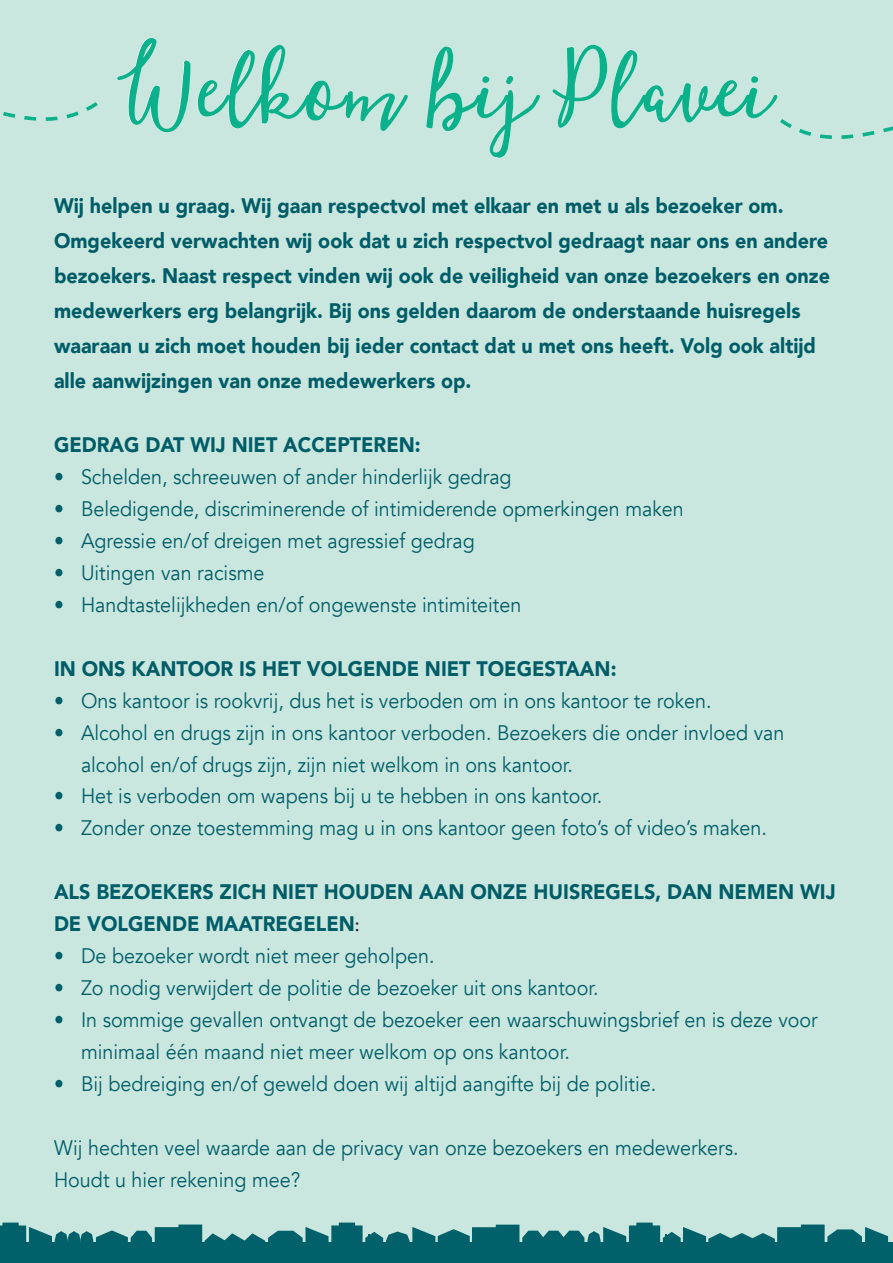
<style>
.page{position:relative;width:893px;height:1263px;background:#cae7df}
.page>*{position:absolute;margin:0;border:0;box-sizing:border-box;transform-origin:0 0}
.t1{font:121.05px "Fontbox Loveluck Thick";letter-spacing:.02em;color:#0ab18b}
.t2{font:21px/32px "Avenir";color:#005d68;scale:.94 1}
.t3{font:900 21px/35px "Avenir";color:#005d68;scale:.94 1}
.s1{font-family:"Minion Pro";font-weight:400;color:#231f20}
</style>
<div class="page">
<div style="left:0;top:1242px;width:893px;height:21px;background:#00616a"></div>
<svg style="left:117px;top:38px;width:660px;height:120px"></svg>
<svg style="left:780px;top:119px;width:113px;height:20px"></svg>
<svg style="left:3px;top:102px;width:95px;height:19px"></svg>
<div style="left:353px;top:1225px;width:10px;height:24px;background:#00616a"></div>
<div style="left:331px;top:1225px;width:10px;height:24px;background:#00616a"></div>
<div style="left:339px;top:1222px;width:16px;height:27px;background:#00616a"></div>
<div style="left:651px;top:1225px;width:9px;height:24px;background:#00616a"></div>
<div style="left:629px;top:1225px;width:9px;height:24px;background:#00616a"></div>
<div style="left:636px;top:1222px;width:17px;height:27px;background:#00616a"></div>
<svg style="left:663px;top:1224px;width:225px;height:18px"></svg>
<svg style="left:0;top:1222px;width:329px;height:20px"></svg>
<svg style="left:365px;top:1224px;width:261px;height:18px"></svg>
<h1 class="t1" style="left:127px;top:5px;width:645px">Welkom bij Plavei</h1>
<p class="t3" style="left:54px;top:188px;width:827px">Wij helpen u graag. Wij gaan respectvol met elkaar en met u als bezoeker om.<br>Omgekeerd verwachten wij ook dat u zich respectvol gedraagt naar ons en andere bezoekers. Naast respect vinden wij ook de veiligheid van onze bezoekers en onze medewerkers erg belangrijk. Bij ons gelden daarom de onderstaande huisregels waaraan u zich moet houden bij ieder contact dat u met ons heeft. Volg ook altijd alle aanwijzingen van onze medewerkers op.</p>
<p class="t3" style="left:54px;top:426px;width:392px">GEDRAG DAT WIJ NIET ACCEPTEREN:</p>
<p class="t2" style="left:54px;top:461px;width:488px">• Schelden, schreeuwen of ander hinderlijk gedrag</p>
<p class="t2" style="left:54px;top:493px;width:672px">• Beledigende, discriminerende of intimiderende opmerkingen maken</p>
<p class="t2" style="left:54px;top:525px;width:449px">• Agressie en/of dreigen met agressief gedrag</p>
<p class="t2" style="left:54px;top:557px;width:225px">• Uitingen van racisme</p>
<p class="t2" style="left:54px;top:589px;width:499px">• Handtastelijkheden en/of ongewenste intimiteiten</p>
<p class="t3" style="left:54px;top:650px;width:600px">IN ONS KANTOOR IS HET VOLGENDE NIET TOEGESTAAN:</p>
<p class="t2" style="left:54px;top:685px;width:701px">• Ons kantoor is rookvrij, dus het is verboden om in ons kantoor te roken.</p>
<p class="t2" style="left:81px;top:717px;width:750px;text-indent:-27px">• Alcohol en drugs zijn in ons kantoor verboden. Bezoekers die onder invloed van alcohol en/of drugs zijn, zijn niet welkom in ons kantoor.</p>
<p class="t2" style="left:54px;top:781px;width:585px">• Het is verboden om wapens bij u te hebben in ons kantoor.</p>
<p class="t2" style="left:54px;top:813px;width:760px">• Zonder onze toestemming mag u in ons kantoor geen foto’s of video’s maken.</p>
<p class="t3" style="left:54px;top:875px;width:833px;line-height:32px">ALS BEZOEKERS ZICH NIET HOUDEN AAN ONZE HUISREGELS, DAN NEMEN WIJ<br>DE VOLGENDE MAATREGELEN<span class="s1">:</span></p>
<p class="t2" style="left:54px;top:940px;width:406px">• De bezoeker wordt niet meer geholpen.</p>
<p class="t2" style="left:54px;top:972px;width:581px">• Zo nodig verwijdert de politie de bezoeker uit ons kantoor.</p>
<p class="t2" style="left:81px;top:1004px;width:785px;text-indent:-27px">• In sommige gevallen ontvangt de bezoeker een waarschuwingsbrief en is deze voor minimaal één maand niet meer welkom op ons kantoor.</p>
<p class="t2" style="left:54px;top:1068px;width:642px">• Bij bedreiging en/of geweld doen wij altijd aangifte bij de politie.</p>
<p class="t2" style="left:54px;top:1132px;width:730px">Wij hechten veel waarde aan de privacy van onze bezoekers en medewerkers.<br>Houdt u hier rekening mee?</p>
</div>
